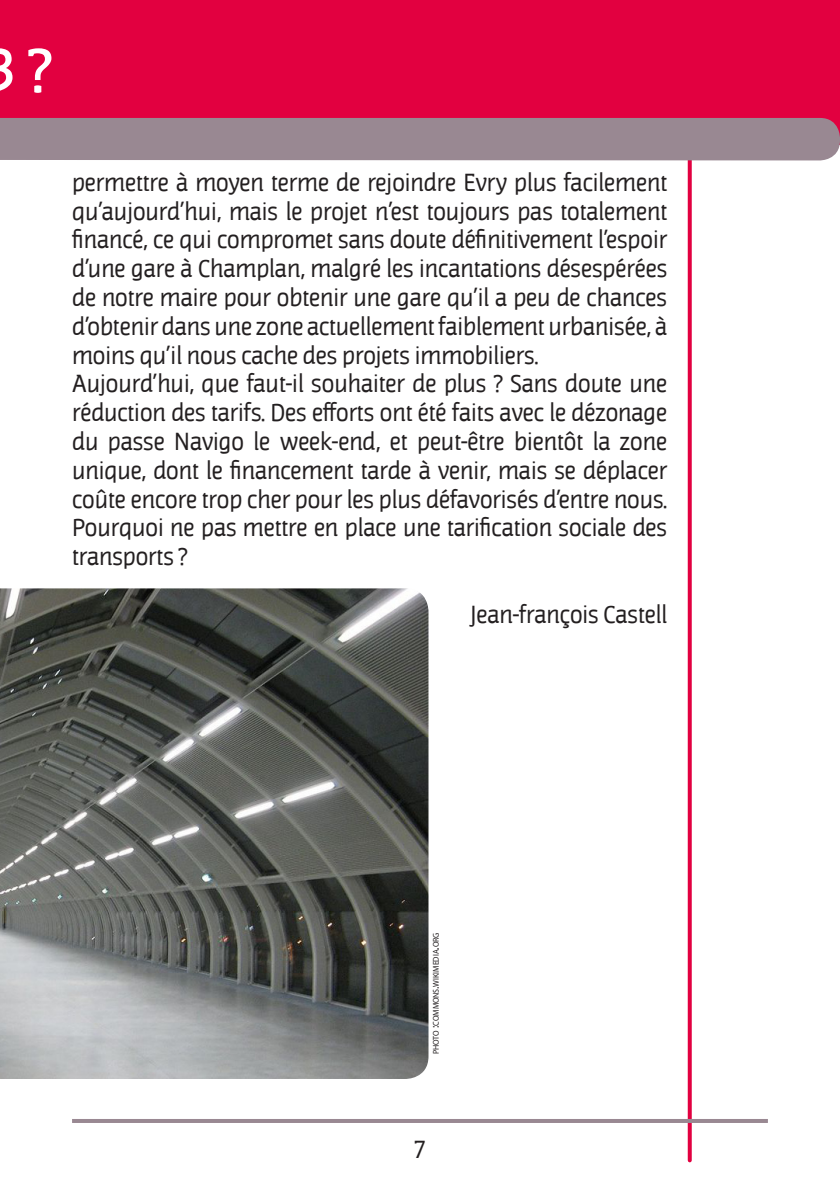
<style>
.page{position:relative;width:840px;height:1191px;background:#fff}
.page>*{position:absolute;margin:0;border:0;box-sizing:border-box;transform-origin:0 0}
.t1{font:600 60px "Jaures";color:#fff}
.t2{font:24px/28.8px "Jaures";color:#231f20;text-align:justify}
.Corps_de_texte__norm{font:8.4px "Myriad Pro";letter-spacing:-.01em;color:#231f20;scale:.95 1}
.s1{font-size:12px}
</style>
<div class="page">
<svg style="left:687px;top:160px;width:4px;height:1000px;background:#e73063"></svg>
<hr style="left:72px;top:1119px;width:695px;height:4px;background:#998892">
<div style="left:0;top:0;width:839px;height:144px;background:#e20040"></div>
<div style="left:0;top:118px;width:839px;height:42px;background:#998892"></div>
<img style="left:0;top:588px;width:428px;height:491px">
<h1 class="t1" style="left:-16px;top:37px;width:69px">3?</h1>
<p class="t2" style="left:72px;top:168px;width:596px">permettre à moyen terme de rejoindre Evry plus facilement qu’aujourd’hui, mais le projet n’est toujours pas totalement financé, ce qui compromet sans doute définitivement l’espoir d’une gare à Champlan, malgré les incantations désespérées de notre maire pour obtenir une gare qu’il a peu de chances d’obtenir dans une zone actuellement faiblement urbanisée, à moins qu’il nous cache des projets immobiliers.</p>
<p class="t2" style="left:72px;top:370px;width:596px">Aujourd’hui, que faut-il souhaiter de plus ? Sans doute une réduction des tarifs. Des efforts ont été faits avec le dézonage du passe Navigo le week-end, et peut-être bientôt la zone unique, dont le financement tarde à venir, mais se déplacer coûte encore trop cher pour les plus défavorisés d’entre nous.<br>Pourquoi ne pas mettre en place une tarification sociale des transports ?</p>
<p class="t2" style="left:470px;top:600px;width:198px">Jean-françois Castell</p>
<p class="Corps_de_texte__norm" style="left:430px;top:1054px;width:129px;rotate:-90deg">photo <span class="s1">:</span>commons<span class="s1">.</span>wikimedia<span class="s1">.</span>org</p>
<p class="t2" style="left:413px;top:1135px;width:14px">7</p>
</div>
